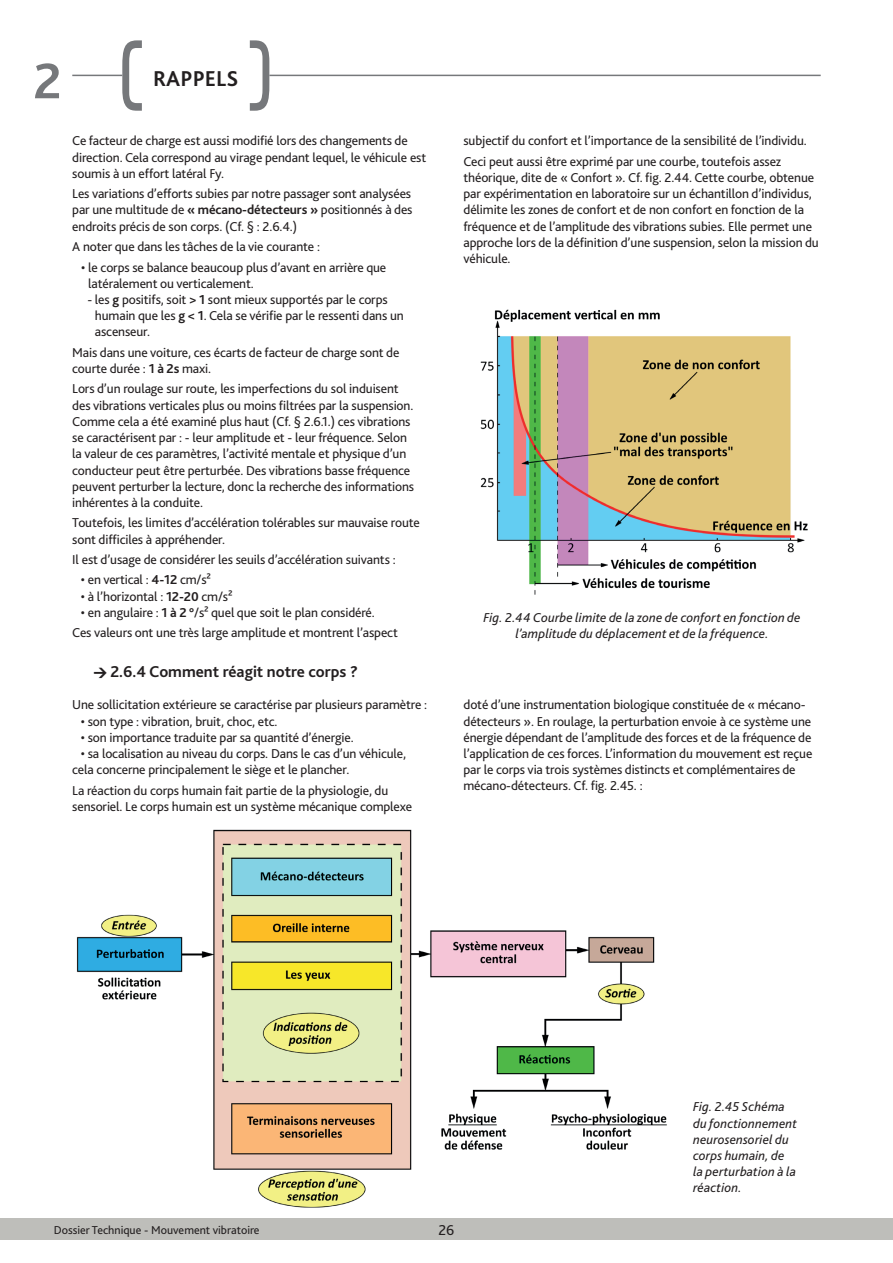
<style>
.page{position:relative;width:893px;height:1263px;background:#fff}
.page>*{position:absolute;margin:0;border:0;box-sizing:border-box;transform-origin:0 0}
.t1{font:700 52.5px "Bliss 2";color:#76787b}
.t2{font:700 22.5px "Bliss 2";color:#231f20}
.t3{font:700 16.5px "Bliss 2";color:#231f20}
.t4{font:15px "Bliss 2";color:#231f20}
.t5{font:13.5px/16.2px "Bliss 2";letter-spacing:-.01em;color:#231f20}
.t6{font:italic 13.5px/16.2px "Bliss 2";letter-spacing:.01em;color:#231f20;text-align:center}
.t7{font:12px "Bliss 2";color:#231f20}
.s1{font-weight:700}
.s2{font-family:"DIN";font-weight:900;font-size:13.5px}
</style>
<div class="page">
<hr style="left:72px;top:75px;width:50px;height:1px;background:#76787b">
<svg style="left:122px;top:40px;width:20px;height:71px"></svg>
<svg style="left:250px;top:40px;width:19px;height:71px"></svg>
<hr style="left:269px;top:75px;width:552px;height:1px;background:#76787b">
<div style="left:0;top:1218px;width:893px;height:21px;background:#bebeba"></div>
<img style="left:76px;top:829px;width:591px;height:379px">
<img style="left:480px;top:309px;width:328px;height:286px">
<h1 class="t1" style="left:33px;top:48px;width:30px">2</h1>
<h2 class="t2" style="left:153px;top:65px;width:87px">RAPPELS</h2>
<p class="t5" style="left:72px;top:132px;width:356px">Ce facteur de charge est aussi modifié lors des changements de direction. Cela correspond au virage pendant lequel, le véhicule est soumis à un effort latéral Fy.</p>
<p class="t5" style="left:72px;top:185px;width:342px;text-align:justify">Les variations d’efforts subies par notre passager sont analysées par une multitude de <span class="s1">« mécano-détecteurs »</span> positionnés à des endroits précis de son corps. (Cf. § : 2.6.4.)</p>
<p class="t5" style="left:72px;top:238px;width:249px">A noter que dans les tâches de la vie courante :</p>
<p class="t5" style="left:88px;top:259px;width:300px;text-indent:-7px">• le corps se balance beaucoup plus d’avant en arrière que latéralement ou verticalement.</p>
<p class="t5" style="left:95px;top:291px;width:310px;text-indent:-8px">- les <span class="s1">g</span> positifs, soit <span class="s1">&gt; 1</span> sont mieux supportés par le corps humain que les <span class="s1">g &lt; 1</span>. Cela se vérifie par le ressenti dans un ascenseur.</p>
<p class="t5" style="left:72px;top:344px;width:329px">Mais dans une voiture, ces écarts de facteur de charge sont de courte durée : <span class="s1">1 à 2s</span> maxi.</p>
<p class="t5" style="left:72px;top:381px;width:343px">Lors d’un roulage sur route, les imperfections du sol induisent des vibrations verticales plus ou moins filtrées par la suspension.<br>Comme cela a été examiné plus haut (Cf. § 2.6.1.) ces vibrations se caractérisent par : - leur amplitude et - leur fréquence. Selon la valeur de ces paramètres, l’activité mentale et physique d’un conducteur peut être perturbée. Des vibrations basse fréquence peuvent perturber la lecture, donc la recherche des informations inhérentes à la conduite.</p>
<p class="t5" style="left:72px;top:514px;width:349px">Toutefois, les limites d’accélération tolérables sur mauvaise route sont difficiles à appréhender.</p>
<p class="t5" style="left:72px;top:551px;width:325px">Il est d’usage de considérer les seuils d’accélération suivants :</p>
<p class="t5" style="left:81px;top:571px;width:132px">• en vertical : <span class="s1">4-12</span> cm/s²</p>
<p class="t5" style="left:81px;top:588px;width:153px">• à l’horizontal : <span class="s1">12-20</span> cm/s²</p>
<p class="t5" style="left:72px;top:602px;width:327px;line-height:20.4px;text-indent:9px">• en angulaire : <span class="s1">1 à 2 °</span>/s² quel que soit le plan considéré.<br>Ces valeurs ont une très large amplitude et montrent l’aspect</p>
<p class="t3" style="left:94px;top:662px;width:266px"><span class="s2">&gt;</span> 2.6.4 Comment réagit notre corps ?</p>
<p class="t5" style="left:72px;top:696px;width:356px">Une sollicitation extérieure se caractérise par plusieurs paramètre :</p>
<p class="t5" style="left:81px;top:713px;width:198px">• son type : vibration, bruit, choc, etc.</p>
<p class="t5" style="left:81px;top:729px;width:274px">• son importance traduite par sa quantité d’énergie.</p>
<p class="t5" style="left:72px;top:745px;width:335px;text-indent:9px">• sa localisation au niveau du corps. Dans le cas d’un véhicule, cela concerne principalement le siège et le plancher.</p>
<p class="t5" style="left:72px;top:782px;width:341px">La réaction du corps humain fait partie de la physiologie, du sensoriel. Le corps humain est un système mécanique complexe</p>
<p class="t5" style="left:463px;top:130px;width:345px;line-height:20.4px">subjectif du confort et l’importance de la sensibilité de l’individu.<br>Ceci peut aussi être exprimé par une courbe, toutefois assez</p>
<p class="t5" style="left:463px;top:169px;width:357px">théorique, dite de « Confort ». Cf. fig. 2.44. Cette courbe, obtenue par expérimentation en laboratoire sur un échantillon d’individus, délimite les zones de confort et de non confort en fonction de la fréquence et de l’amplitude des vibrations subies. Elle permet une approche lors de la définition d’une suspension, selon la mission du véhicule.</p>
<p class="t6" style="left:483px;top:609px;width:319px">Fig. 2.44 Courbe limite de la zone de confort en fonction de l’amplitude du déplacement et de la fréquence.</p>
<p class="t5" style="left:463px;top:696px;width:350px">doté d’une instrumentation biologique constituée de « mécano&shy;détecteurs ». En roulage, la perturbation envoie à ce système une énergie dépendant de l’amplitude des forces et de la fréquence de l’application de ces forces. L’information du mouvement est reçue par le corps via trois systèmes distincts et complémentaires de mécano-détecteurs. Cf. fig. 2.45. :</p>
<p class="t7" style="left:54px;top:1222px;width:207px">Dossier Technique - Mouvement vibratoire</p>
<p class="t4" style="left:439px;top:1221px;width:17px">26</p>
<p class="t6" style="left:693px;top:1098px;width:105px;text-align:left">Fig. 2.45 Schéma du fonctionnement neurosensoriel du corps humain, de la perturbation à la réaction.</p>
</div>
